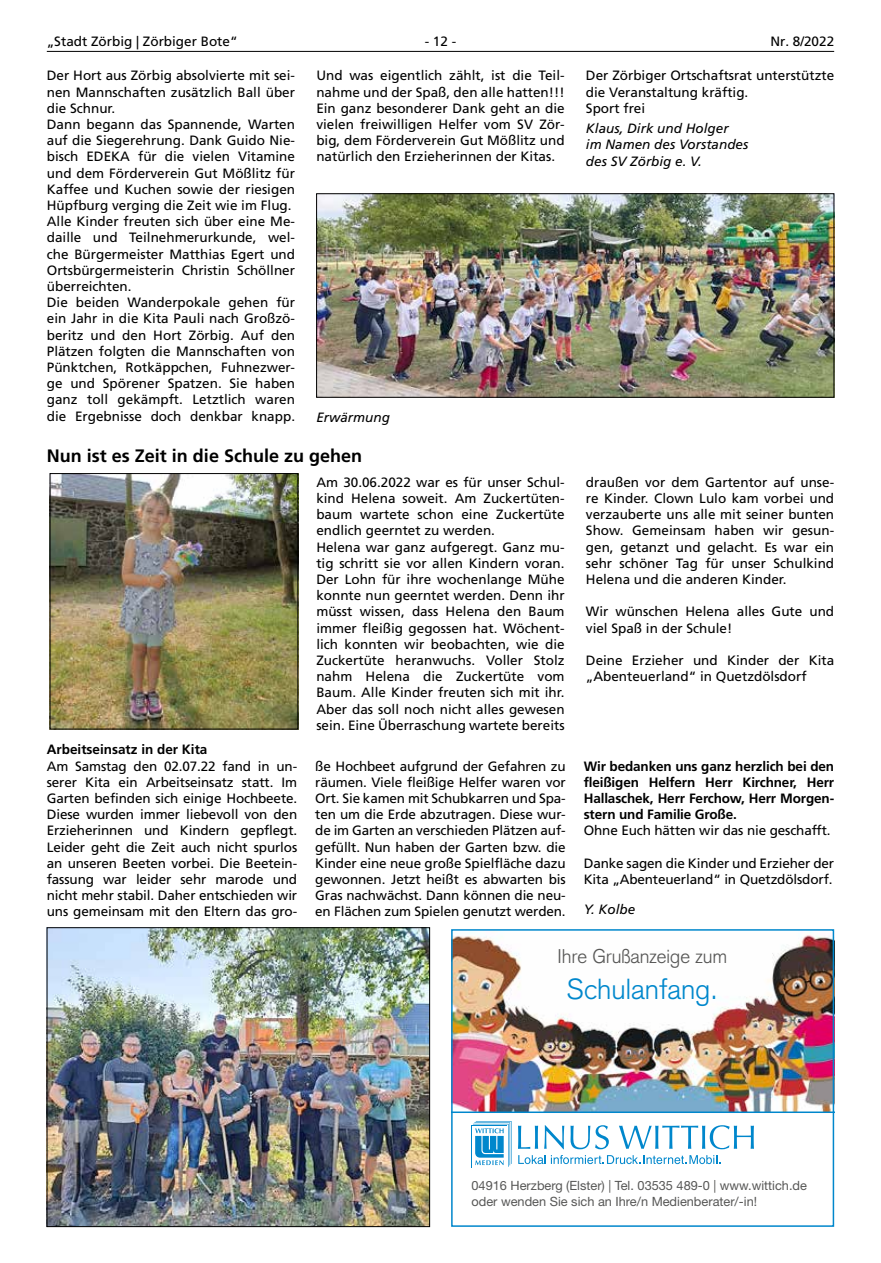
<style>
.page{position:relative;width:881px;height:1263px;background:#fff}
.page>*{position:absolute;margin:0;border:0;box-sizing:border-box;transform-origin:0 0}
.t1{font:300 28.5px "Akzidenz Grotesk";color:#0087cc}
.t2{font:300 19.5px "Akzidenz Grotesk";color:#575756}
.t3{font:700 18px "Frutiger LT";color:#000}
.t4{font:13.5px/16.2px "Frutiger LT";color:#000}
.t5{font:700 13.5px/16.2px "Frutiger LT";letter-spacing:-.01em;color:#000;text-align:justify}
.t6{font:italic 13.5px/16.2px "Frutiger LT";color:#000}
.t7{font:12.75px/15.3px "Helvetica Neue LT";color:#575756}
</style>
<div class="page">
<hr style="left:47px;top:51px;width:786px;height:1px;background:#000">
<img style="left:52px;top:475px;width:244px;height:252px">
<div style="left:50px;top:473px;width:248px;height:256px;border:1px solid #000"></div>
<img style="left:318px;top:195px;width:513px;height:200px">
<div style="left:316px;top:193px;width:517px;height:204px;border:1px solid #000"></div>
<img style="left:49px;top:929px;width:378px;height:296px">
<div style="left:47px;top:927px;width:382px;height:300px;border:1px solid #000"></div>
<svg style="left:518px;top:1126px;width:20px;height:23px"></svg>
<svg style="left:544px;top:1125px;width:20px;height:24px"></svg>
<svg style="left:570px;top:1125px;width:38px;height:24px"></svg>
<svg style="left:619px;top:1125px;width:134px;height:24px"></svg>
<svg style="left:471px;top:1125px;width:2px;height:43px"></svg>
<div style="left:472px;top:1126px;width:34px;height:41px;background:#fff"></div>
<svg style="left:473px;top:1121px;width:38px;height:46px"></svg>
<svg style="left:518px;top:1155px;width:202px;height:9px"></svg>
<img style="left:454px;top:932px;width:376px;height:179px">
<hr style="left:451px;top:1111px;width:382px;height:2px;background:#0087cc">
<div style="left:451px;top:929px;width:382px;height:298px;border:2px solid #0087cc"></div>
<p class="t4" style="left:47px;top:34px;width:192px">„Stadt Zörbig | Zörbiger Bote“</p>
<p class="t4" style="left:424px;top:34px;width:33px">- 12 -</p>
<p class="t4" style="left:770px;top:34px;width:65px">Nr. 8/2022</p>
<p class="t4" style="left:47px;top:68px;width:250px">Der Hort aus Zörbig absolvierte mit sei&shy;nen Mannschaften zusätzlich Ball über die Schnur.<br>Dann begann das Spannende, Warten auf die Siegerehrung. Dank Guido Nie&shy;bisch EDEKA für die vielen Vitamine und dem Förderverein Gut Mößlitz für Kaffee und Kuchen sowie der riesigen Hüpfburg verging die Zeit wie im Flug.<br>Alle Kinder freuten sich über eine Me&shy;daille und Teilnehmerurkunde, wel&shy;che Bürgermeister Matthias Egert und Ortsbürgermeisterin Christin Schöllner überreichten.<br>Die beiden Wanderpokale gehen für ein Jahr in die Kita Pauli nach Großzö&shy;beritz und den Hort Zörbig. Auf den Plätzen folgten die Mannschaften von Pünktchen, Rotkäppchen, Fuhnezwer&shy;ge und Spörener Spatzen. Sie haben ganz toll gekämpft. Letztlich waren die Ergebnisse doch denkbar knapp.</p>
<p class="t4" style="left:316px;top:68px;width:250px;text-align:justify">Und was eigentlich zählt, ist die Teil&shy;nahme und der Spaß, den alle hatten!!!<br>Ein ganz besonderer Dank geht an die vielen freiwilligen Helfer vom SV Zör&shy;big, dem Förderverein Gut Mößlitz und natürlich den Erzieherinnen der Kitas.</p>
<p class="t4" style="left:585px;top:68px;width:250px">Der Zörbiger Ortschaftsrat unterstützte die Veranstaltung kräftig.<br>Sport frei</p>
<p class="t6" style="left:585px;top:120px;width:164px">Klaus, Dirk und Holger<br>im Namen des Vorstandes des SV Zörbig e. V.</p>
<p class="t6" style="left:316px;top:409px;width:75px">Erwärmung</p>
<h3 class="t3" style="left:47px;top:445px;width:317px">Nun ist es Zeit in die Schule zu gehen</h3>
<p class="t4" style="left:316px;top:474px;width:250px">Am 30.06.2022 war es für unser Schul&shy;kind Helena soweit. Am Zuckertüten&shy;baum wartete schon eine Zuckertüte endlich geerntet zu werden.<br>Helena war ganz aufgeregt. Ganz mu&shy;tig schritt sie vor allen Kindern voran.<br>Der Lohn für ihre wochenlange Mühe konnte nun geerntet werden. Denn ihr müsst wissen, dass Helena den Baum immer fleißig gegossen hat. Wöchent&shy;lich konnten wir beobachten, wie die Zuckertüte heranwuchs. Voller Stolz nahm Helena die Zuckertüte vom Baum. Alle Kinder freuten sich mit ihr.<br>Aber das soll noch nicht alles gewesen sein. Eine Überraschung wartete bereits</p>
<p class="t4" style="left:585px;top:474px;width:250px;text-align:justify">draußen vor dem Gartentor auf unse&shy;re Kinder. Clown Lulo kam vorbei und verzauberte uns alle mit seiner bunten Show. Gemeinsam haben wir gesun&shy;gen, getanzt und gelacht. Es war ein sehr schöner Tag für unser Schulkind Helena und die anderen Kinder.</p>
<p class="t4" style="left:585px;top:604px;width:250px">Wir wünschen Helena alles Gute und viel Spaß in der Schule!</p>
<p class="t4" style="left:585px;top:652px;width:250px">Deine Erzieher und Kinder der Kita „Abenteuerland“ in Quetzdölsdorf</p>
<p class="t5" style="left:47px;top:742px;width:162px">Arbeitseinsatz in der Kita</p>
<p class="t4" style="left:47px;top:758px;width:252px;text-align:justify">Am Samstag den 02.07.22 fand in un&shy;serer Kita ein Arbeitseinsatz statt. Im Garten befinden sich einige Hochbeete.<br>Diese wurden immer liebevoll von den Erzieherinnen und Kindern gepflegt.<br>Leider geht die Zeit auch nicht spurlos an unseren Beeten vorbei. Die Beetein&shy;fassung war leider sehr marode und nicht mehr stabil. Daher entschieden wir uns gemeinsam mit den Eltern das gro-</p>
<p class="t4" style="left:315px;top:758px;width:252px;text-align:justify">ße Hochbeet aufgrund der Gefahren zu räumen. Viele fleißige Helfer waren vor Ort. Sie kamen mit Schubkarren und Spa&shy;ten um die Erde abzutragen. Diese wur&shy;de im Garten an verschieden Plätzen auf&shy;gefüllt. Nun haben der Garten bzw. die Kinder eine neue große Spielfläche dazu gewonnen. Jetzt heißt es abwarten bis Gras nachwächst. Dann können die neu&shy;en Flächen zum Spielen genutzt werden.</p>
<p class="t5" style="left:583px;top:758px;width:252px">Wir bedanken uns ganz herzlich bei den fleißigen Helfern Herr Kirchner, Herr Hallaschek, Herr Ferchow, Herr Morgen&shy;stern und Familie Große.</p>
<p class="t4" style="left:583px;top:823px;width:248px">Ohne Euch hätten wir das nie geschafft.</p>
<p class="t4" style="left:583px;top:855px;width:252px">Danke sagen die Kinder und Erzieher der<br>Kita „Abenteuerland“ in Quetzdölsdorf.</p>
<p class="t6" style="left:583px;top:901px;width:53px">Y. Kolbe</p>
<h2 class="t2" style="left:557px;top:945px;width:171px">Ihre Grußanzeige zum</h2>
<h1 class="t1" style="left:566px;top:973px;width:153px">Schulanfang.</h1>
<p class="t7" style="left:471px;top:1178px;width:337px">04916 Herzberg (Elster) | Tel. 03535 489-0 | www.wittich.de oder wenden Sie sich an Ihre/n Medienberater/-in!</p>
</div>
